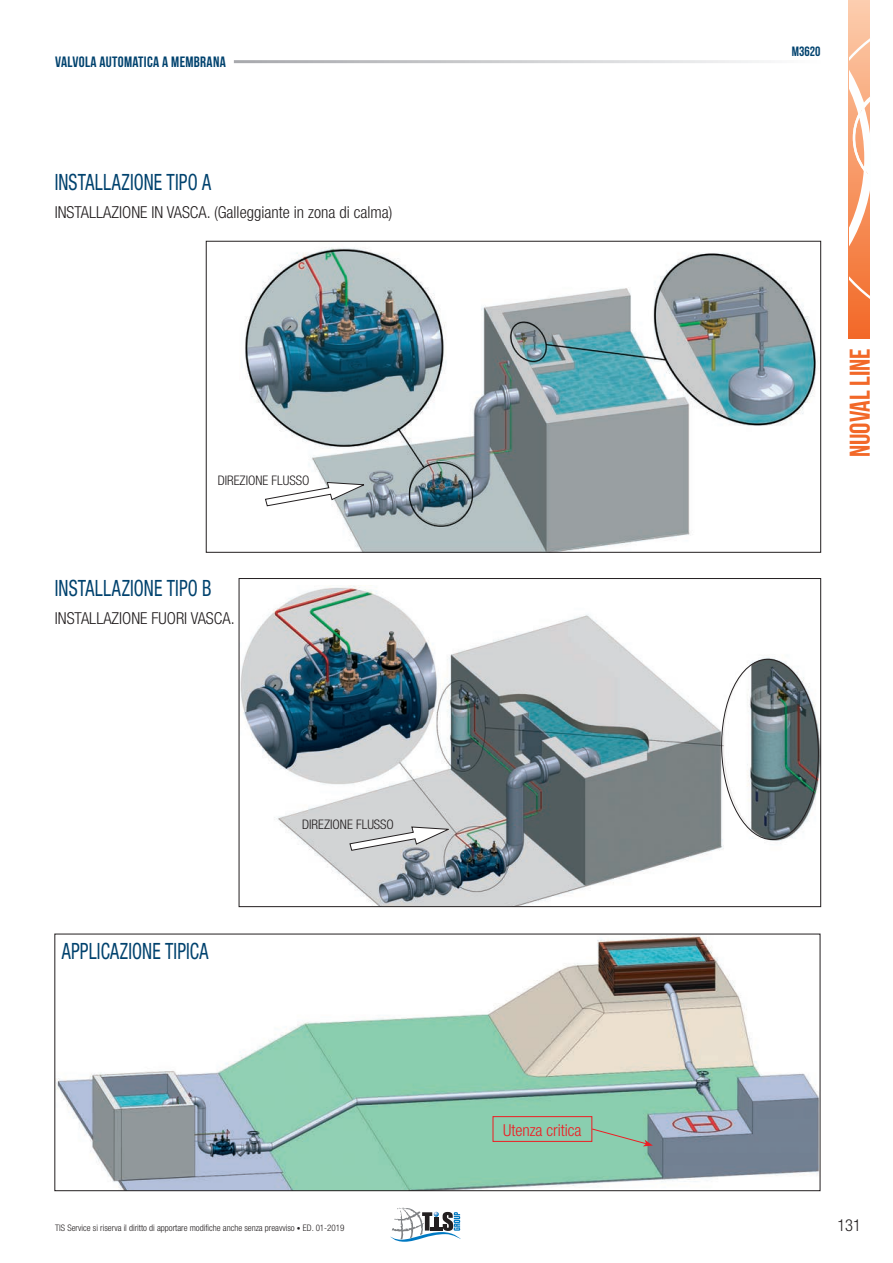
<style>
.page{position:relative;width:893px;height:1263px;background:#fff}
.page>*{position:absolute;margin:0;border:0;box-sizing:border-box;transform-origin:0 0}
.t1{font:700 28.5px "Bebas Neue";color:#f26828}
.t2{font:condensed 22.5px "Helvetica Neue";letter-spacing:.01em;color:#00426e;scale:.8 1}
.t3{font:300 condensed 16.5px "Helvetica Neue";color:#231f20}
.t4{font:300 condensed 16.5px "Helvetica Neue";color:#ee1d23}
.t5{font:15px "Bebas Neue";letter-spacing:.02em;color:#00426e}
.t6{font:13.5px "Bebas Neue";color:#00426e}
.t7{font:300 condensed 13.2px "Helvetica Neue";color:#231f20}
.t8{font:300 condensed 9px "Helvetica Neue";color:#231f20}
.s1{font-size:7.5px}
</style>
<div class="page">
<svg style="left:848px;top:0;width:22px;height:338px"></svg>
<svg style="left:849px;top:6px;width:21px;height:325px"></svg>
<svg style="left:390px;top:1208px;width:71px;height:34px"></svg>
<img style="left:57px;top:936px;width:761px;height:253px">
<div style="left:55px;top:934px;width:765px;height:257px;border:1px solid #231f20"></div>
<img style="left:241px;top:585px;width:541px;height:320px">
<svg style="left:349px;top:826px;width:100px;height:25px"></svg>
<svg style="left:720px;top:658px;width:100px;height:182px"></svg>
<svg style="left:591px;top:1128px;width:62px;height:18px"></svg>
<div style="left:493px;top:1116px;width:99px;height:26px;border:1px solid #ee1d23"></div>
<img style="left:245px;top:247px;width:571px;height:303px">
<svg style="left:265px;top:482px;width:100px;height:24px"></svg>
<h3 class="t5" style="left:55px;top:54px;width:172px">VALVOLA AUTOMATICA A MEMBRANA</h3>
<h2 class="t2" style="left:55px;top:169px;width:197px">INSTALLAZIONE TIPO A</h2>
<h3 class="t3" style="left:55px;top:203px;width:339px">INSTALLAZIONE IN VASCA. (Galleggiante in zona di calma)</h3>
<h3 class="t7" style="left:218px;top:472px;width:93px">DIREZIONE FLUSSO</h3>
<h2 class="t2" style="left:55px;top:575px;width:197px">INSTALLAZIONE TIPO B</h2>
<h3 class="t3" style="left:55px;top:609px;width:181px">INSTALLAZIONE FUORI VASCA.</h3>
<h2 class="t2" style="left:62px;top:938px;width:185px">APPLICAZIONE TIPICA</h2>
<h3 class="t7" style="left:302px;top:817px;width:93px">DIREZIONE FLUSSO</h3>
<p class="t8" style="left:55px;top:1222px;width:291px">TIS Service si riserva il diritto di apportare modifiche anche senza preavviso <span class="s1">•</span> ED. 01-2019</p>
<h3 class="t4" style="left:503px;top:1120px;width:80px">Utenza critica</h3>
<h3 class="t6" style="left:792px;top:44px;width:30px">M3620</h3>
<h1 class="t1" style="left:844px;top:457px;width:110px;rotate:-90deg">NUOVAL LINE</h1>
<h3 class="t3" style="left:837px;top:1215px;width:25px">131</h3>
</div>
